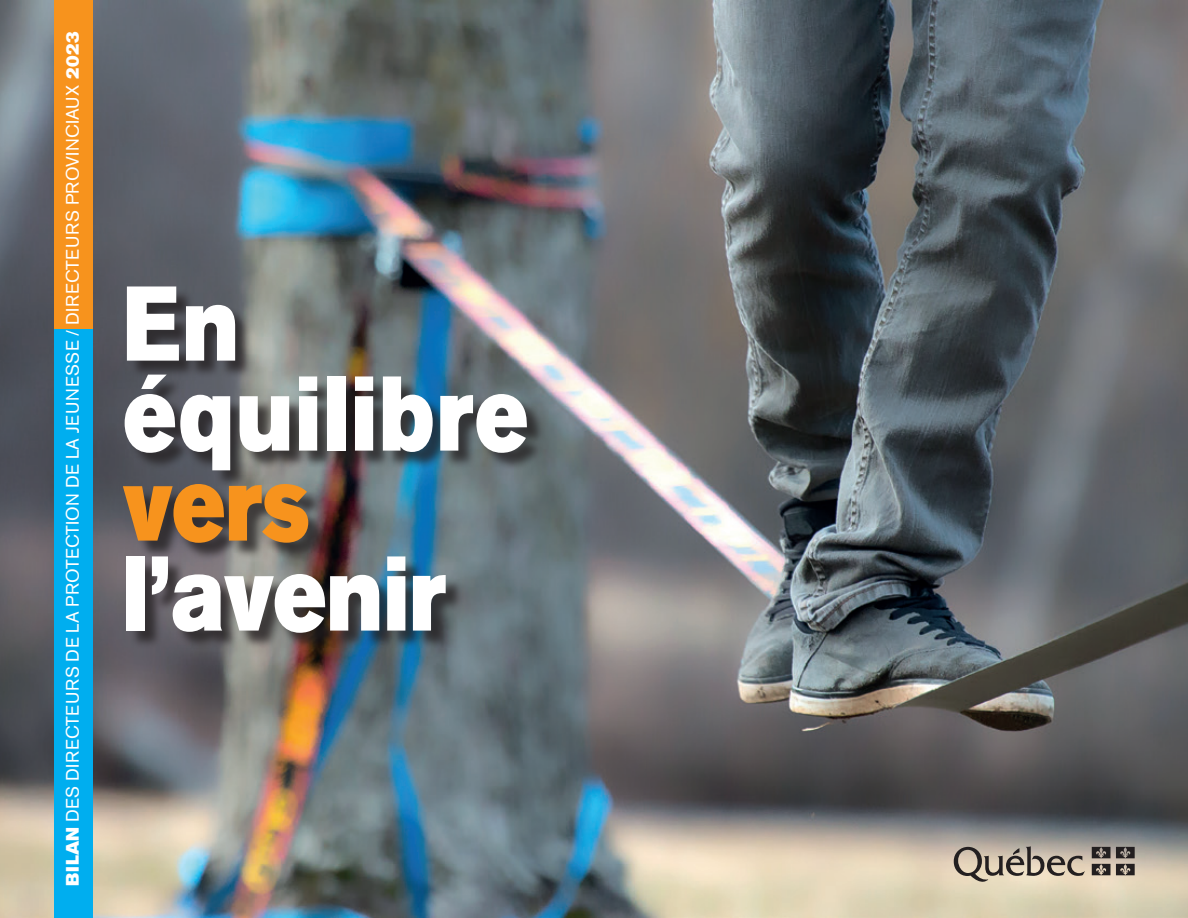
<style>
.page{position:relative;width:1188px;height:918px;background:#fff}
.page>*{position:absolute;margin:0;border:0;box-sizing:border-box;transform-origin:0 0}
.t1{font:105px/90px "Akzidenz Grotesk BE Super";letter-spacing:.025em;color:#fff;scale:.84 1}
.t2{font:105px "Akzidenz Grotesk BE Super";color:#f7931d;scale:.84 1}
.t3{font:18px "Akzidenz Grotesk BE";letter-spacing:.02em;color:#fff}
.s1{font-family:"Akzidenz Grotesk BE Super"}
</style>
<div class="page">
<img style="left:0;top:0;width:1188px;height:918px">
<svg style="left:954px;top:846px;width:131px;height:36px;background:#ab9f90"></svg>
<svg style="left:1092px;top:847px;width:18px;height:11px"></svg>
<svg style="left:1116px;top:847px;width:19px;height:11px"></svg>
<svg style="left:1092px;top:864px;width:18px;height:11px"></svg>
<svg style="left:1116px;top:864px;width:19px;height:11px"></svg>
<div style="left:126px;top:289px;width:419px;height:362px;background:#231f20;opacity:.75"></div>
<div style="left:54px;top:0;width:39px;height:329px;background:#f7931d"></div>
<div style="left:54px;top:329px;width:39px;height:589px;background:#00aeef"></div>
<p class="t3" style="left:62px;top:886px;width:856px;rotate:-90deg"><span class="s1">BILAN</span> DES DIRECTEURS DE LA PROTECTION DE LA JEUNESSE / DIRECTEURS PROVINCIAUX <span class="s1">2023</span></p>
<h1 class="t1" style="left:123px;top:280px;width:484px">En équilibre</h1>
<h1 class="t2" style="left:123px;top:443px;width:224px">vers</h1>
<h1 class="t1" style="left:123px;top:550px;width:386px">l’avenir</h1>
</div>
